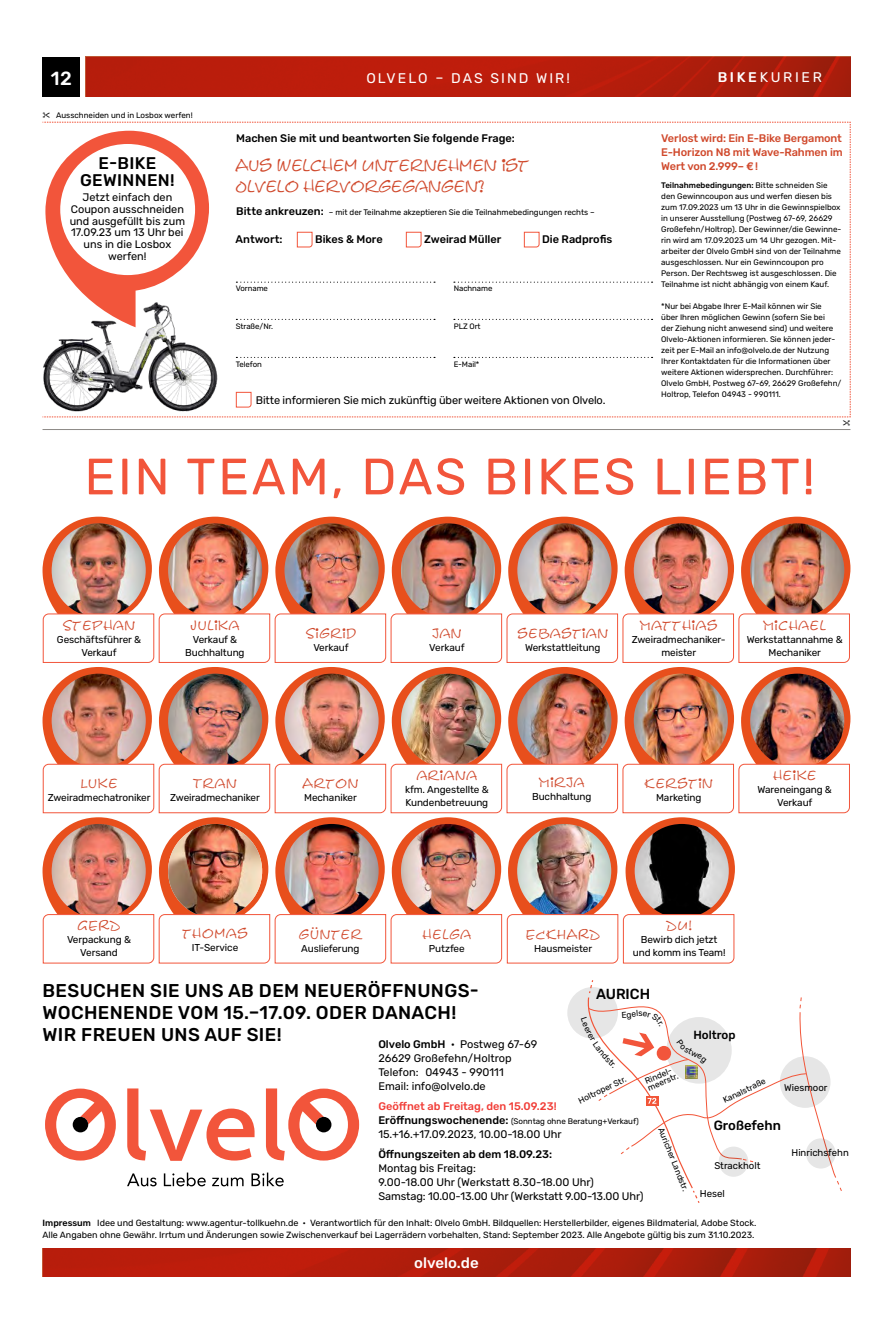
<style>
.page{position:relative;width:893px;height:1333px;background:#fff}
.page>*{position:absolute;margin:0;border:0;box-sizing:border-box;transform-origin:0 0}
.t1{font:51px "Rubik";letter-spacing:.05em;color:#f2553b}
.t2{font:500 19px "Rubik";color:#fff}
.t3{font:500 18.5px/22px "Rubik";letter-spacing:.02em;color:#000}
.t4{font:500 16.9px/16.9px "Rubik";letter-spacing:.02em;color:#000;text-align:center}
.t5{font:16px/21px "Calvin";color:#d0492c}
.t6{font:500 15px "Rubik";color:#fff}
.t7{font:500 14.6px "Rubik";color:#000}
.t8{font:14px "Rubik";letter-spacing:.15em;color:#fff}
.t9{font:500 13.4px "Rubik";color:#000}
.t10{font:13px "Calvin";letter-spacing:.06em;color:#d0492c}
.t11{font:500 11.8px "Rubik";color:#000}
.t12{font:11px/14px "Rubik";letter-spacing:-.01em;color:#000}
.t13{font:500 11px "Rubik";color:#000}
.t14{font:500 11px/14px "Rubik";letter-spacing:-.01em;color:#d0492c;text-align:justify}
.t15{font:500 11px "Rubik";color:#f13d37}
.t16{font:10.9px/11.9px "Rubik";color:#000;text-align:center}
.t17{font:10px/13px "Rubik";letter-spacing:-.01em;color:#000;text-align:center}
.t18{font:9.9px "Rubik";color:#000}
.t19{font:9.7px "Rubik";color:#000}
.t20{font:9px/12px "Rubik";color:#000}
.t21{font:8.5px/7.3px "Rubik";color:#000}
.t22{font:8.4px "Rubik";color:#000}
.t23{font:8px/11px "Rubik";color:#000}
.t24{font:7.8px "Rubik";letter-spacing:-.01em;color:#000}
.s1{font-weight:500}
.s2{font-weight:500;font-size:11px}
.s3{font-family:"Linotype Euro Font Ato F";font-weight:400}
</style>
<div class="page">
<div style="left:43px;top:57px;width:37px;height:39px;background:#000"></div>
<img style="left:86px;top:57px;width:764px;height:39px">
<svg style="left:127px;top:1173px;width:30px;height:13px"></svg>
<svg style="left:164px;top:1172px;width:42px;height:14px"></svg>
<svg style="left:212px;top:1177px;width:32px;height:9px"></svg>
<svg style="left:251px;top:1172px;width:33px;height:14px"></svg>
<svg style="left:127px;top:1088px;width:128px;height:72px"></svg>
<svg style="left:45px;top:1088px;width:71px;height:72px"></svg>
<svg style="left:266px;top:1088px;width:93px;height:72px"></svg>
<img style="left:43px;top:1248px;width:807px;height:28px">
<div style="left:567px;top:986px;width:51px;height:52px;background:#e6e6e6;border-radius:50%"></div>
<hr style="left:43px;top:429px;width:807px;height:1px;background:#8c8986">
<img style="left:42px;top:516px;width:808px;height:448px">
<svg style="left:43px;top:121px;width:808px;height:297px"></svg>
<svg style="left:581px;top:980px;width:261px;height:223px"></svg>
<h2 class="t2" style="left:51px;top:67px;width:23px">12</h2>
<h3 class="t8" style="left:366px;top:70px;width:205px">OLVELO – DAS SIND WIR!</h3>
<h3 class="t8" style="left:718px;top:70px;width:106px"><span class="s1">BIKE</span>KURIER</h3>
<p class="t23" style="left:56px;top:110px;width:138px">Ausschneiden und in Losbox werfen!</p>
<h3 class="t4" style="left:80px;top:155px;width:96px">E-BIKE<br>GEWINNEN!</h3>
<h3 class="t16" style="left:70px;top:191px;width:117px">Jetzt einfach den<br>Coupon ausschneiden und ausgefüllt bis zum<br>17.09.23 um 13 Uhr bei uns in die Losbox werfen!</h3>
<h3 class="t13" style="left:236px;top:132px;width:280px">Machen Sie mit und beantworten Sie folgende Frage:</h3>
<h3 class="t5" style="left:236px;top:155px;width:295px">AUS WELCHEM UNTERNEHMEN IST<br>OLVELO HERVORGEGANGEN?</h3>
<p class="t23" style="left:236px;top:207px;width:360px"><span class="s2">Bitte ankreuzen:</span> – mit der Teilnahme akzeptieren Sie die Teilnahmebedingungen rechts –</p>
<h3 class="t13" style="left:236px;top:233px;width:48px">Antwort:</h3>
<h3 class="t13" style="left:315px;top:233px;width:69px">Bikes &amp; More</h3>
<h3 class="t13" style="left:424px;top:233px;width:79px">Zweirad Müller</h3>
<h3 class="t13" style="left:542px;top:233px;width:72px">Die Radprofis</h3>
<p class="t24" style="left:236px;top:284px;width:34px">Vorname</p>
<p class="t24" style="left:454px;top:284px;width:40px">Nachname</p>
<p class="t24" style="left:236px;top:322px;width:39px">Straße/Nr.</p>
<p class="t24" style="left:454px;top:322px;width:28px">PLZ Ort</p>
<p class="t24" style="left:236px;top:360px;width:28px">Telefon</p>
<p class="t24" style="left:454px;top:360px;width:27px">E-Mail*</p>
<h3 class="t12" style="left:256px;top:393px;width:351px">Bitte informieren Sie mich zukünftig über weitere Aktionen von Olvelo.</h3>
<h3 class="t14" style="left:661px;top:132px;width:183px">Verlost wird: Ein E-Bike Bergamont E-Horizon N8 mit Wave-Rahmen im Wert von 2.999– <span class="s3">f</span> !</h3>
<p class="t23" style="left:661px;top:180px;width:182px"><span class="s1">Teilnahmebedingungen:</span> Bitte schneiden Sie den Gewinncoupon aus und werfen diesen bis zum 17.09.2023 um 13 Uhr in die Gewinnspielbox in unserer Ausstellung (Postweg 67-69, 26629<br>Großefehn/Holtrop). Der Gewinner/die Gewinne&shy;rin wird am 17.09.2023 um 14 Uhr gezogen. Mit&shy;arbeiter der Olvelo GmbH sind von der Teilnahme ausgeschlossen. Nur ein Gewinncoupon pro Person. Der Rechtsweg ist ausgeschlossen. Die Teilnahme ist nicht abhängig von einem Kauf.</p>
<p class="t23" style="left:661px;top:301px;width:182px">*Nur bei Abgabe Ihrer E-Mail können wir Sie<br>über Ihren möglichen Gewinn (sofern Sie bei<br>der Ziehung nicht anwesend sind) und weitere Olvelo-Aktionen informieren. Sie können jeder&shy;zeit per E-Mail an info@olvelo.de der Nutzung Ihrer Kontaktdaten für die Informationen über weitere Aktionen widersprechen. Durchführer:<br>Olvelo GmbH, Postweg 67-69, 26629 Großefehn/ Holtrop, Telefon 04943 - 990111.</p>
<h1 class="t1" style="left:84px;top:448px;width:732px">EIN TEAM, DAS BIKES LIEBT!</h1>
<h3 class="t10" style="left:63px;top:617px;width:74px">STEPHAN</h3>
<p class="t17" style="left:57px;top:632px;width:86px">Geschäftsführer &amp;<br>Verkauf</p>
<h3 class="t10" style="left:191px;top:617px;width:50px">JULIKA</h3>
<p class="t17" style="left:185px;top:632px;width:61px">Verkauf &amp;<br>Buchhaltung</p>
<h3 class="t10" style="left:306px;top:625px;width:52px">SIGRID</h3>
<p class="t17" style="left:313px;top:641px;width:37px">Verkauf</p>
<h3 class="t10" style="left:80px;top:775px;width:39px">LUKE</h3>
<p class="t17" style="left:48px;top:791px;width:104px">Zweiradmechatroniker</p>
<h3 class="t10" style="left:193px;top:775px;width:45px">TRAN</h3>
<p class="t17" style="left:170px;top:791px;width:91px">Zweiradmechaniker</p>
<h3 class="t10" style="left:302px;top:775px;width:57px">ARTON</h3>
<p class="t17" style="left:304px;top:791px;width:54px">Mechaniker</p>
<h3 class="t10" style="left:432px;top:625px;width:31px">JAN</h3>
<p class="t17" style="left:429px;top:641px;width:37px">Verkauf</p>
<h3 class="t10" style="left:517px;top:625px;width:92px">SEBASTIAN</h3>
<p class="t17" style="left:525px;top:641px;width:77px">Werkstattleitung</p>
<h3 class="t10" style="left:640px;top:617px;width:79px">MATTHIAS</h3>
<p class="t17" style="left:632px;top:632px;width:96px">Zweiradmechaniker&shy;meister</p>
<h3 class="t10" style="left:763px;top:617px;width:64px">MICHAEL</h3>
<p class="t17" style="left:747px;top:632px;width:97px">Werkstattannahme &amp;<br>Mechaniker</p>
<h3 class="t10" style="left:417px;top:767px;width:62px">ARIANA</h3>
<p class="t17" style="left:405px;top:783px;width:85px;text-align:left">kfm. Angestellte &amp;<br>Kundenbetreuung</p>
<h3 class="t10" style="left:539px;top:774px;width:47px">MIRJA</h3>
<p class="t17" style="left:532px;top:790px;width:61px">Buchhaltung</p>
<h3 class="t10" style="left:645px;top:775px;width:70px">KERSTIN</h3>
<p class="t17" style="left:656px;top:791px;width:47px">Marketing</p>
<h3 class="t10" style="left:773px;top:767px;width:45px">HEIKE</h3>
<p class="t17" style="left:757px;top:783px;width:76px">Wareneingang &amp;<br>Verkauf</p>
<h3 class="t10" style="left:77px;top:917px;width:45px">GERD</h3>
<p class="t17" style="left:67px;top:933px;width:65px">Verpackung &amp;<br>Versand</p>
<h3 class="t10" style="left:183px;top:926px;width:67px">THOMAS</h3>
<p class="t17" style="left:192px;top:941px;width:48px">IT-Service</p>
<h3 class="t10" style="left:299px;top:926px;width:65px">GÜNTER</h3>
<p class="t17" style="left:301px;top:942px;width:60px">Auslieferung</p>
<h3 class="t10" style="left:423px;top:926px;width:50px">HELGA</h3>
<p class="t17" style="left:429px;top:941px;width:37px">Putzfee</p>
<h3 class="t10" style="left:526px;top:926px;width:76px">ECKHARD</h3>
<p class="t17" style="left:534px;top:941px;width:60px">Hausmeister</p>
<h3 class="t10" style="left:666px;top:917px;width:27px">DU!</h3>
<p class="t17" style="left:633px;top:933px;width:94px">Bewirb dich jetzt und komm ins Team!</p>
<h3 class="t3" style="left:43px;top:979px;width:438px">BESUCHEN SIE UNS AB DEM NEUERÖFFNUNGS-<br>WOCHENENDE VOM 15.–17.09. ODER DANACH!<br>WIR FREUEN UNS AUF SIE!</h3>
<h3 class="t12" style="left:378px;top:1037px;width:161px"><span class="s1">Olvelo GmbH</span> · Postweg 67-69<br>26629 Großefehn/Holtrop<br>Telefon: 04943 - 990111<br>Email: info@olvelo.de</h3>
<h3 class="t15" style="left:378px;top:1100px;width:180px">Geöffnet ab Freitag, den 15.09.23!</h3>
<p class="t23" style="left:378px;top:1116px;width:262px"><span class="s2">Eröffnungswochenende:</span> (Sonntag ohne Beratung+Verkauf)</p>
<h3 class="t12" style="left:378px;top:1127px;width:185px">15.+16.+17.09.2023, 10.00-18.00 Uhr</h3>
<h3 class="t13" style="left:378px;top:1148px;width:175px">Öffnungszeiten ab dem 18.09.23:</h3>
<h3 class="t12" style="left:378px;top:1161px;width:267px">Montag bis Freitag:<br>9.00-18.00 Uhr (Werkstatt 8.30-18.00 Uhr)<br>Samstag: 10.00-13.00 Uhr (Werkstatt 9.00-13.00 Uhr)</h3>
<p class="t20" style="left:43px;top:1216px;width:715px"><span class="s1">Impressum</span> Idee und Gestaltung: www.agentur-tollkuehn.de · Verantwortlich für den Inhalt: Olvelo GmbH. Bildquellen: Herstellerbilder, eigenes Bildmaterial, Adobe Stock.<br>Alle Angaben ohne Gewähr. Irrtum und Änderungen sowie Zwischenverkauf bei Lagerrädern vorbehalten, Stand: September 2023. Alle Angebote gültig bis zum 31.10.2023.</p>
<h3 class="t6" style="left:414px;top:1253px;width:66px">olvelo.de</h3>
<h3 class="t7" style="left:596px;top:986px;width:56px">AURICH</h3>
<h3 class="t11" style="left:693px;top:1027px;width:44px">Holtrop</h3>
<p class="t21" style="left:644px;top:1077px;width:34px;rotate:-23deg">Rindel&shy;meerstr.</p>
<p class="t21" style="left:577px;top:1098px;width:54px;rotate:-26deg">Holtroper Str.</p>
<p class="t21" style="left:722px;top:1097px;width:48px;rotate:-26deg">Kanalstraße</p>
<p class="t19" style="left:784px;top:1081px;width:45px">Wiesmoor</p>
<h3 class="t9" style="left:714px;top:1117px;width:69px">Großefehn</h3>
<p class="t22" style="left:665px;top:1125px;width:69px;rotate:68deg">Auricher Landstr.</p>
<p class="t19" style="left:791px;top:1147px;width:59px">Hinrichsfehn</p>
<p class="t19" style="left:714px;top:1159px;width:48px">Strackholt</p>
<p class="t18" style="left:700px;top:1187px;width:27px">Hesel</p>
</div>
